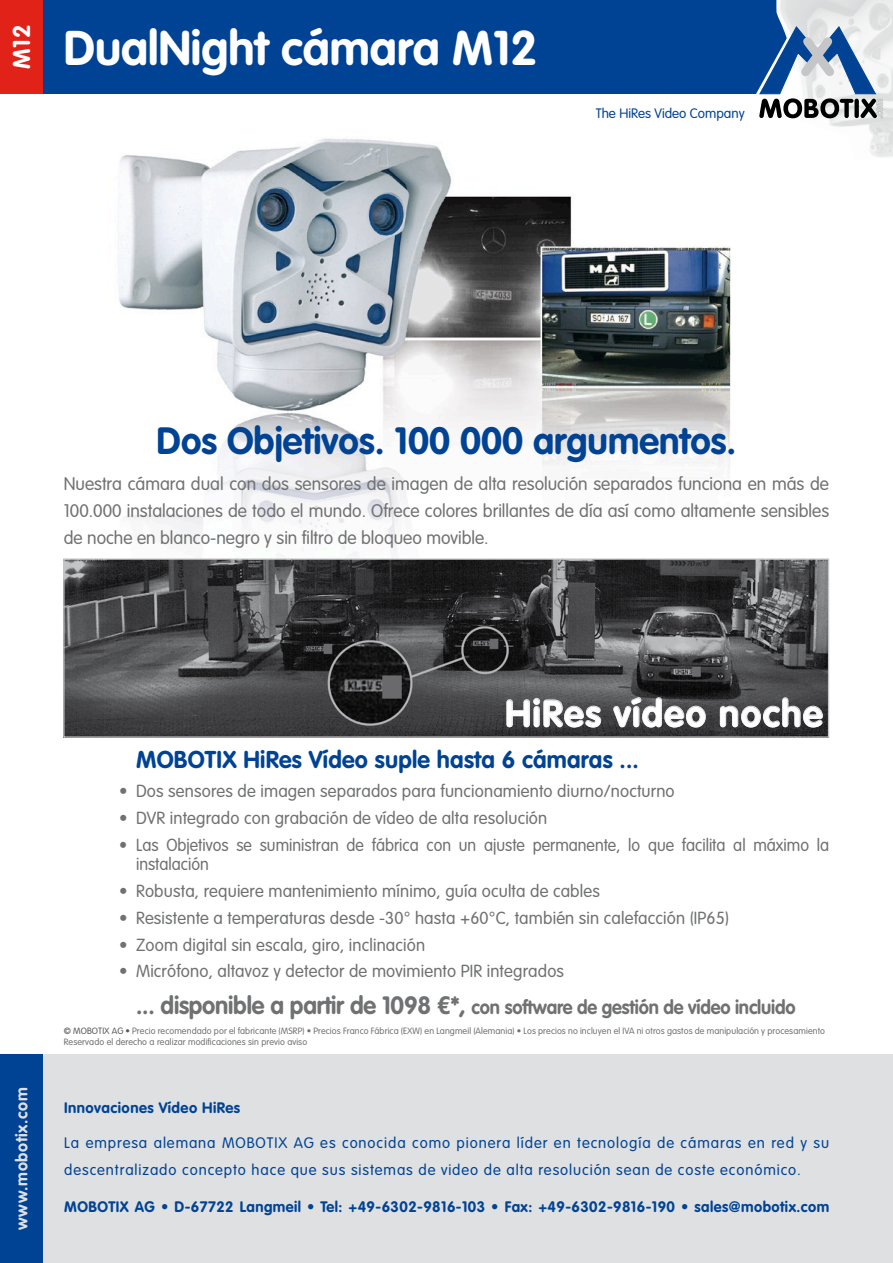
<style>
.page{position:relative;width:893px;height:1263px;background:#fff}
.page>*{position:absolute;margin:0;border:0;box-sizing:border-box;transform-origin:0 0}
.t1{font:700 48px "VAG Rounded Std";color:#fff}
.t2{font:700 37.5px "VAG Rounded Std";color:#004394}
.t3{font:700 37.5px "VAG Rounded Std";letter-spacing:.04em;color:#fff}
.t4{font:700 24px "VAG Rounded Std";letter-spacing:.01em;color:#004394}
.t5{font:700 24px "VAG Rounded Std";color:#fff}
.t6{font:700 19.5px "VAG Rounded Std";letter-spacing:-.01em;color:#707172;scale:.94 1}
.t7{font:300 18px/27px "VAG Rounded Std";color:#707172;text-align:justify}
.t8{font:300 17.25px "VAG Rounded Std";letter-spacing:.01em;color:#707172}
.t9{font:300 17.25px/18.5px "VAG Rounded Std";letter-spacing:.01em;color:#707172;scale:.94 1}
.t10{font:700 16.5px "VAG Rounded Std";letter-spacing:.04em;color:#dfe0e1}
.t11{font:300 15px/27px "VAG Rounded Std";letter-spacing:.06em;color:#004394}
.t12{font:700 15px "VAG Rounded Std";letter-spacing:.03em;color:#004394}
.t13{font:300 13.5px "VAG Rounded Std";color:#004394}
.t14{font:300 9px/10.5px "VAG Rounded Std";letter-spacing:.01em;color:#707172}
.s1{font-size:24.75px}
.s2{color:#585859}
</style>
<div class="page">
<div style="left:0;top:1054px;width:893px;height:209px;background:#dfe0e1"></div>
<div style="left:0;top:1054px;width:43px;height:209px;background:#004394"></div>
<div style="left:0;top:0;width:893px;height:94px;background:#004394"></div>
<img style="left:776px;top:0;width:117px;height:157px">
<div style="left:0;top:0;width:43px;height:94px;background:#e12219"></div>
<svg style="left:756px;top:26px;width:127px;height:93px"></svg>
<img style="left:118px;top:132px;width:711px;height:426px">
<img style="left:65px;top:560px;width:762px;height:176px">
<div style="left:63px;top:558px;width:766px;height:180px;border:1px solid #c5c6c7"></div>
<svg style="left:506px;top:697px;width:95px;height:31px;background:#626264"></svg>
<svg style="left:613px;top:697px;width:93px;height:31px;background:#5e5f60"></svg>
<svg style="left:720px;top:697px;width:103px;height:31px;background:#565657"></svg>
<h3 class="t5" style="left:8px;top:69px;width:46px;rotate:-90deg">M12</h3>
<h1 class="t1" style="left:64px;top:20px;width:475px">DualNight cámara M12</h1>
<p class="t13" style="left:596px;top:105px;width:151px">The HiRes Video Company</p>
<h2 class="t2" style="left:157px;top:419px;width:581px">Dos Objetivos. 100 000 argumentos.</h2>
<p class="t7" style="left:64px;top:470px;width:767px">Nuestra cámara dual con dos sensores de imagen de alta resolución separados funciona en más de 100.000 instalaciones de todo el mundo. Ofrece colores brillantes de día así como altamente sensibles de noche en blanco-negro y sin filtro de bloqueo movible.</p>
<h2 class="t3" style="left:505px;top:691px;width:319px">HiRes vídeo noche</h2>
<h3 class="t4" style="left:136px;top:746px;width:504px">MOBOTIX HiRes Vídeo suple hasta 6 cámaras ...</h3>
<p class="t8" style="left:119px;top:781px;width:557px">• Dos sensores de imagen separados para funcionamiento diurno/nocturno</p>
<p class="t8" style="left:119px;top:808px;width:430px">• DVR integrado con grabación de vídeo de alta resolución</p>
<p class="t9" style="left:136px;top:836px;width:739px;text-indent:-17px">• Las Objetivos se suministran de fábrica con un ajuste permanente, lo que facilita al máximo la instalación</p>
<p class="t8" style="left:119px;top:881px;width:482px">• Robusta, requiere mantenimiento mínimo, guía oculta de cables</p>
<p class="t8" style="left:119px;top:908px;width:611px">• Resistente a temperaturas desde -30° hasta +60°C, también sin calefacción (IP65)</p>
<p class="t8" style="left:119px;top:934px;width:308px">• Zoom digital sin escala, giro, inclinación</p>
<p class="t8" style="left:119px;top:961px;width:447px">• Micrófono, altavoz y detector de movimiento PIR integrados</p>
<p class="t6" style="left:136px;top:995px;width:703px"><span class="s1">... disponible a partir de 1098 €*,</span> con software de gestión de vídeo incluido</p>
<p class="t10" style="left:12px;top:1230px;width:144px;rotate:-90deg">www.mobotix.com</p>
<p class="t14" style="left:64px;top:1026px;width:763px"><span class="s2">© MOBOTIX AG •</span> Precio recomendado por el fabricante (MSRP) • Precios Franco Fábrica (EXW) en Langmeil (Alemania) • Los precios no incluyen el IVA ni otros gastos de manipulación y procesamiento<br>Reservado el derecho a realizar modificaciones sin previo aviso</p>
<p class="t12" style="left:64px;top:1099px;width:178px">Innovaciones Vídeo HiRes</p>
<p class="t11" style="left:64px;top:1130px;width:766px">La empresa alemana MOBOTIX AG es conocida como pionera líder en tecnología de cámaras en red y su descentralizado concepto hace que sus sistemas de video de alta resolución sean de coste económico.</p>
<p class="t12" style="left:64px;top:1198px;width:766px">MOBOTIX AG • D-67722 Langmeil • Tel: +49-6302-9816-103 • Fax: +49-6302-9816-190 • sales@mobotix.com</p>
</div>
